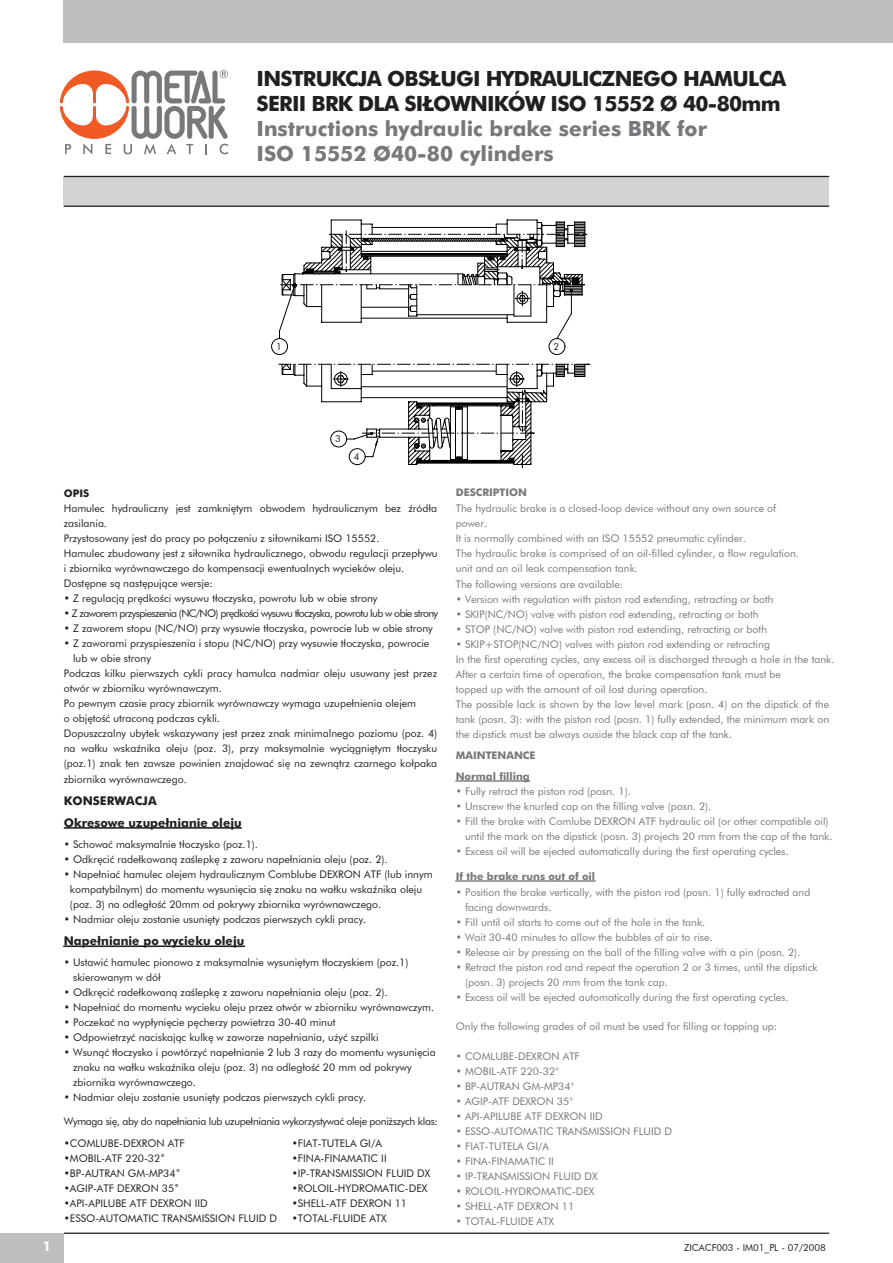
<style>
.page{position:relative;width:893px;height:1263px;background:#fff}
.page>*{position:absolute;margin:0;border:0;box-sizing:border-box;transform-origin:0 0}
.t1{font:21px/25.2px "Futura BT Bold PL";letter-spacing:-.035em;color:#231f20}
.t2{font:21px/25.2px "Futura BT Bold PL";color:#77787b}
.t3{font:13.5px "Futura BT Bold PL";color:#fff}
.t4{font:12px/21.1px "Futura BT Bold PL";color:#231f20}
.t5{font:10.5px/15px "Futura BT Book PL";color:#231f20}
.t6{font:10.5px/15px "Futura BT Book PL";color:#77787b}
.t7{font:10.5px "Futura BT Book PL";letter-spacing:-.06em;color:#231f20}
.t8{font:10.5px "Futura BT Book PL";letter-spacing:-.03em;color:#231f20}
.t9{font:10.5px/20.9px "Futura BT Bold PL";color:#77787b}
.t10{font:10.5px "Futura BT Bold PL";color:#231f20}
.t11{font:9.6px "Futura BT Book PL";color:#231f20}
</style>
<div class="page">
<div style="left:64px;top:0;width:829px;height:43px;background:#bcbec0"></div>
<hr style="left:64px;top:1232px;width:765px;height:2px;background:#231f20">
<svg style="left:60px;top:70px;width:168px;height:84px"></svg>
<div style="left:0;top:1233px;width:64px;height:30px;background:#bcbec0"></div>
<hr style="left:64px;top:827px;width:178px;height:2px;background:#231f20">
<div style="left:64px;top:176px;width:765px;height:30px;background:#d1d3d4"></div>
<hr style="left:64px;top:206px;width:765px;height:1px;background:#231f20">
<hr style="left:64px;top:176px;width:765px;height:1px;background:#231f20">
<svg style="left:279px;top:220px;width:311px;height:247px"></svg>
<hr style="left:64px;top:945px;width:180px;height:2px;background:#231f20">
<hr style="left:456px;top:780px;width:74px;height:2px;background:#77787b">
<hr style="left:456px;top:880px;width:139px;height:2px;background:#77787b">
<h1 class="t1" style="left:256px;top:65px;width:531px">INSTRUKCJA OBSŁUGI HYDRAULICZNEGO HAMULCA<br>SERII BRK DLA SIŁOWNIKÓW ISO 15552 Ø 40-80mm</h1>
<h1 class="t2" style="left:256px;top:116px;width:452px">Instructions hydraulic brake series BRK for<br>ISO 15552 Ø40-80 cylinders</h1>
<p class="t11" style="left:276px;top:341px;width:7px">1</p>
<p class="t11" style="left:553px;top:341px;width:7px">2</p>
<p class="t3" style="left:43px;top:1238px;width:10px">1</p>
<p class="t10" style="left:64px;top:486px;width:27px">OPIS</p>
<p class="t11" style="left:335px;top:433px;width:7px">3</p>
<p class="t11" style="left:354px;top:451px;width:7px">4</p>
<p class="t5" style="left:64px;top:501px;width:375px">Hamulec hydrauliczny jest zamkniętym obwodem hydraulicznym bez źródła zasilania.<br>Przystosowany jest do pracy po połączeniu z siłownikami ISO 15552.<br>Hamulec zbudowany jest z siłownika hydraulicznego, obwodu regulacji przepływu i zbiornika wyrównawczego do kompensacji ewentualnych wycieków oleju.<br>Dostępne są następujące wersje:</p>
<p class="t5" style="left:64px;top:591px;width:315px">• Z regulacją prędkości wysuwu tłoczyska, powrotu lub w obie strony</p>
<p class="t7" style="left:64px;top:607px;width:376px">• Z zaworem przyspieszenia (NC/NO) prędkości wysuwu tłoczyska, powrotu lub w obie strony</p>
<p class="t5" style="left:64px;top:621px;width:371px">• Z zaworem stopu (NC/NO) przy wysuwie tłoczyska, powrocie lub w obie strony</p>
<p class="t5" style="left:64px;top:636px;width:367px">• Z zaworami przyspieszenia i stopu (NC/NO) przy wysuwie tłoczyska, powrocie</p>
<p class="t5" style="left:73px;top:651px;width:79px">lub w obie strony</p>
<p class="t5" style="left:64px;top:666px;width:375px">Podczas kilku pierwszych cykli pracy hamulca nadmiar oleju usuwany jest przez</p>
<p class="t5" style="left:64px;top:681px;width:159px">otwór w zbiorniku wyrównawczym.</p>
<p class="t5" style="left:64px;top:696px;width:354px">Po pewnym czasie pracy zbiornik wyrównawczy wymaga uzupełnienia olejem</p>
<p class="t5" style="left:64px;top:711px;width:158px">o objętość utraconą podczas cykli.</p>
<p class="t5" style="left:64px;top:726px;width:375px">Dopuszczalny ubytek wskazywany jest przez znak minimalnego poziomu (poz. 4)</p>
<p class="t5" style="left:64px;top:741px;width:375px">na wałku wskaźnika oleju (poz. 3), przy maksymalnie wyciągniętym tłoczysku</p>
<p class="t5" style="left:64px;top:756px;width:375px">(poz.1) znak ten zawsze powinien znajdować się na zewnątrz czarnego kołpaka</p>
<p class="t5" style="left:64px;top:771px;width:124px">zbiornika wyrównawczego.</p>
<p class="t4" style="left:64px;top:790px;width:179px">KONSERWACJA<br>Okresowe uzupełnianie oleju</p>
<p class="t5" style="left:64px;top:837px;width:196px">• Schować maksymalnie tłoczysko (poz.1).</p>
<p class="t5" style="left:64px;top:852px;width:325px">• Odkręcić radełkowaną zaślepkę z zaworu napełniania oleju (poz. 2).</p>
<p class="t5" style="left:70px;top:867px;width:364px;text-indent:-6px">• Napełniać hamulec olejem hydraulicznym Comblube DEXRON ATF (lub innym kompatybilnym) do momentu wysunięcia się znaku na wałku wskaźnika oleju (poz. 3) na odległość 20mm od pokrywy zbiornika wyrównawczego.</p>
<p class="t5" style="left:64px;top:912px;width:304px">• Nadmiar oleju zostanie usunięty podczas pierwszych cykli pracy.</p>
<p class="t5" style="left:73px;top:954px;width:337px;text-indent:-9px">• Ustawić hamulec pionowo z maksymalnie wysuniętym tłoczyskiem (poz.1) skierowanym w dół</p>
<p class="t5" style="left:64px;top:984px;width:325px">• Odkręcić radełkowaną zaślepkę z zaworu napełniania oleju (poz. 2).</p>
<p class="t5" style="left:64px;top:999px;width:372px">• Napełniać do momentu wycieku oleju przez otwór w zbiorniku wyrównawczym.</p>
<p class="t5" style="left:64px;top:1014px;width:273px">• Poczekać na wypłynięcie pęcherzy powietrza 30-40 minut</p>
<p class="t5" style="left:64px;top:1029px;width:316px">• Odpowietrzyć naciskając kulkę w zaworze napełniania, użyć szpilki</p>
<p class="t5" style="left:73px;top:1044px;width:364px;text-indent:-9px">• Wsunąć tłoczysko i powtórzyć napełnianie 2 lub 3 razy do momentu wysunięcia znaku na wałku wskaźnika oleju (poz. 3) na odległość 20 mm od pokrywy zbiornika wyrównawczego.</p>
<p class="t5" style="left:64px;top:1089px;width:304px">• Nadmiar oleju zostanie usunięty podczas pierwszych cykli pracy.</p>
<p class="t8" style="left:64px;top:1114px;width:376px">Wymaga się, aby do napełniania lub uzupełniania wykorzystywać oleje poniższych klas:</p>
<p class="t5" style="left:64px;top:1136px;width:123px">•COMLUBE-DEXRON ATF</p>
<p class="t5" style="left:64px;top:1151px;width:103px">•MOBIL-ATF 220-32˚</p>
<p class="t5" style="left:64px;top:1166px;width:119px">•BP-AUTRAN GM-MP34˚</p>
<p class="t5" style="left:64px;top:1181px;width:117px">•AGIP-ATF DEXRON 35˚</p>
<p class="t5" style="left:64px;top:1196px;width:146px">•API-APILUBE ATF DEXRON IID</p>
<p class="t5" style="left:64px;top:1211px;width:215px">•ESSO-AUTOMATIC TRANSMISSION FLUID D</p>
<p class="t4" style="left:64px;top:930px;width:182px">Napełnianie po wycieku oleju</p>
<p class="t5" style="left:292px;top:1136px;width:92px">•FIAT-TUTELA GI/A</p>
<p class="t5" style="left:292px;top:1151px;width:97px">•FINA-FINAMATIC II</p>
<p class="t5" style="left:292px;top:1166px;width:140px">•IP-TRANSMISSION FLUID DX</p>
<p class="t5" style="left:292px;top:1181px;width:137px">•ROLOIL-HYDROMATIC-DEX</p>
<p class="t5" style="left:292px;top:1196px;width:117px">•SHELL-ATF DEXRON 11</p>
<p class="t5" style="left:292px;top:1211px;width:97px">•TOTAL-FLUIDE ATX</p>
<p class="t9" style="left:456px;top:482px;width:73px">DESCRIPTION</p>
<p class="t6" style="left:456px;top:501px;width:345px">The hydraulic brake is a closed-loop device without any own source of power.<br>It is normally combined with an ISO 15552 pneumatic cylinder.<br>The hydraulic brake is comprised of an oil-filled cylinder, a flow regulation. unit and an oil leak compensation tank.<br>The following versions are available:</p>
<p class="t6" style="left:456px;top:591px;width:320px">• Version with regulation with piston rod extending, retracting or both</p>
<p class="t6" style="left:456px;top:606px;width:304px">• SKIP(NC/NO) valve with piston rod extending, retracting or both</p>
<p class="t6" style="left:456px;top:621px;width:313px">• STOP (NC/NO) valve with piston rod extending, retracting or both</p>
<p class="t6" style="left:456px;top:636px;width:380px">• SKIP+STOP(NC/NO) valves with piston rod extending or retracting<br>In the first operating cycles, any excess oil is discharged through a hole in the tank.<br>After a certain time of operation, the brake compensation tank must be<br>topped up with the amount of oil lost during operation.<br>The possible lack is shown by the low level mark (posn. 4) on the dipstick of the tank (posn. 3): with the piston rod (posn. 1) fully extended, the minimum mark on the dipstick must be always ouside the black cap af the tank.</p>
<p class="t9" style="left:456px;top:745px;width:81px">MAINTENANCE<br>Normal filling</p>
<p class="t6" style="left:456px;top:784px;width:177px">• Fully retract the piston rod (posn. 1).</p>
<p class="t6" style="left:456px;top:799px;width:257px">• Unscrew the knurled cap on the filling valve (posn. 2).</p>
<p class="t6" style="left:465px;top:814px;width:369px;text-indent:-9px">• Fill the brake with Comlube DEXRON ATF hydraulic oil (or other compatible oil) until the mark on the dipstick (posn. 3) projects 20 mm from the cap of the tank.</p>
<p class="t6" style="left:456px;top:844px;width:334px">• Excess oil will be ejected automatically during the first operating cycles.</p>
<p class="t6" style="left:465px;top:884px;width:347px;text-indent:-9px">• Position the brake vertically, with the piston rod (posn. 1) fully extracted and facing downwards.</p>
<p class="t6" style="left:456px;top:914px;width:251px">• Fill until oil starts to come out of the hole in the tank.</p>
<p class="t6" style="left:456px;top:929px;width:258px">• Wait 30-40 minutes to allow the bubbles of air to rise.</p>
<p class="t6" style="left:456px;top:944px;width:346px">• Release air by pressing on the ball of the filling valve with a pin (posn. 2).</p>
<p class="t6" style="left:465px;top:959px;width:354px;text-indent:-9px">• Retract the piston rod and repeat the operation 2 or 3 times, until the dipstick (posn. 3) projects 20 mm from the tank cap.</p>
<p class="t6" style="left:456px;top:989px;width:334px">• Excess oil will be ejected automatically during the first operating cycles.</p>
<p class="t6" style="left:456px;top:1018px;width:323px">Only the following grades of oil must be used for filling or topping up:</p>
<p class="t6" style="left:456px;top:1048px;width:126px">• COMLUBE-DEXRON ATF</p>
<p class="t6" style="left:456px;top:1063px;width:105px">• MOBIL-ATF 220-32°</p>
<p class="t6" style="left:456px;top:1078px;width:120px">• BP-AUTRAN GM-MP34°</p>
<p class="t6" style="left:456px;top:1093px;width:119px">• AGIP-ATF DEXRON 35°</p>
<p class="t6" style="left:456px;top:1108px;width:149px">• API-APILUBE ATF DEXRON IID</p>
<p class="t6" style="left:456px;top:1123px;width:218px">• ESSO-AUTOMATIC TRANSMISSION FLUID D</p>
<p class="t6" style="left:456px;top:1138px;width:95px">• FIAT-TUTELA GI/A</p>
<p class="t6" style="left:456px;top:1153px;width:100px">• FINA-FINAMATIC II</p>
<p class="t6" style="left:456px;top:1168px;width:143px">• IP-TRANSMISSION FLUID DX</p>
<p class="t6" style="left:456px;top:1183px;width:140px">• ROLOIL-HYDROMATIC-DEX</p>
<p class="t6" style="left:456px;top:1198px;width:120px">• SHELL-ATF DEXRON 11</p>
<p class="t6" style="left:456px;top:1213px;width:100px">• TOTAL-FLUIDE ATX</p>
<p class="t9" style="left:456px;top:865px;width:141px">If the brake runs out of oil</p>
<p class="t11" style="left:684px;top:1241px;width:143px">ZICACF003 - IM01_PL - 07/2008</p>
</div>
